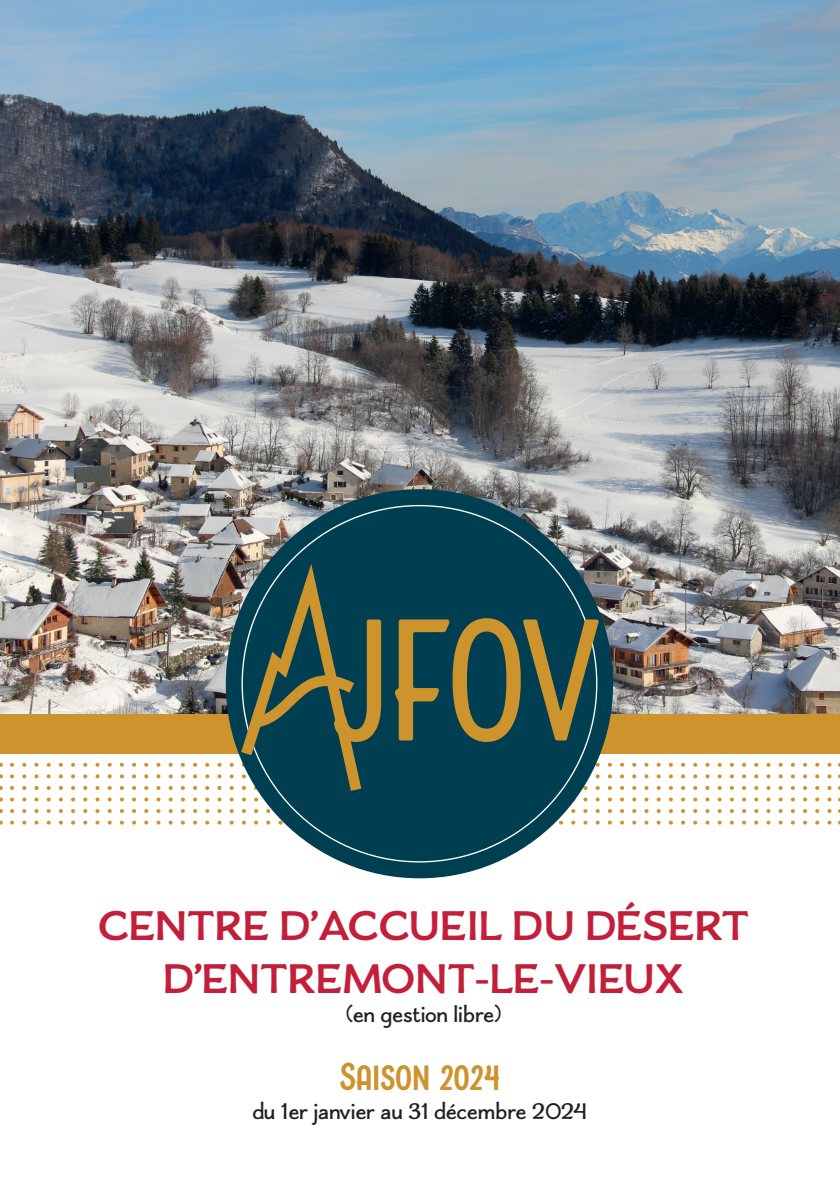
<style>
.page{position:relative;width:840px;height:1191px;background:#fff}
.page>*{position:absolute;margin:0;border:0;box-sizing:border-box;transform-origin:0 0}
.t1{font:160.4px "Boucherie Sans";color:#cd942d}
.t2{font:700 44px/52.8px "Boucherie Flared";color:#c31f3b;text-align:center}
.t3{font:700 36px "Boucherie Sans";color:#cd942d}
.t4{font:24px "Boucherie Flared";letter-spacing:-.005em;color:#231f20}
</style>
<div class="page">
<img style="left:0;top:0;width:839px;height:714px">
<div style="left:0;top:714px;width:839px;height:40px;background:#cd942d"></div>
<svg style="left:12px;top:820px;width:820px;height:4px"></svg>
<svg style="left:12px;top:809px;width:820px;height:4px"></svg>
<div style="left:226px;top:489px;width:386px;height:389px;background:#003f51;border-radius:50%"></div>
<img style="left:12px;top:543px;width:821px;height:259px">
<h1 class="t1" style="left:332px;top:583px;width:270px">JFOV</h1>
<h2 class="t2" style="left:98px;top:899px;width:652px">CENTRE D’ACCUEIL DU DÉSERT<br>D’ENTREMONT-LE-VIEUX</h2>
<p class="t4" style="left:346px;top:1000px;width:156px">(en gestion libre)</p>
<h3 class="t3" style="left:339px;top:1054px;width:162px">SAISON 2024</h3>
<p class="t4" style="left:252px;top:1097px;width:336px">du 1er janvier au 31 décembre 2024</p>
</div>
